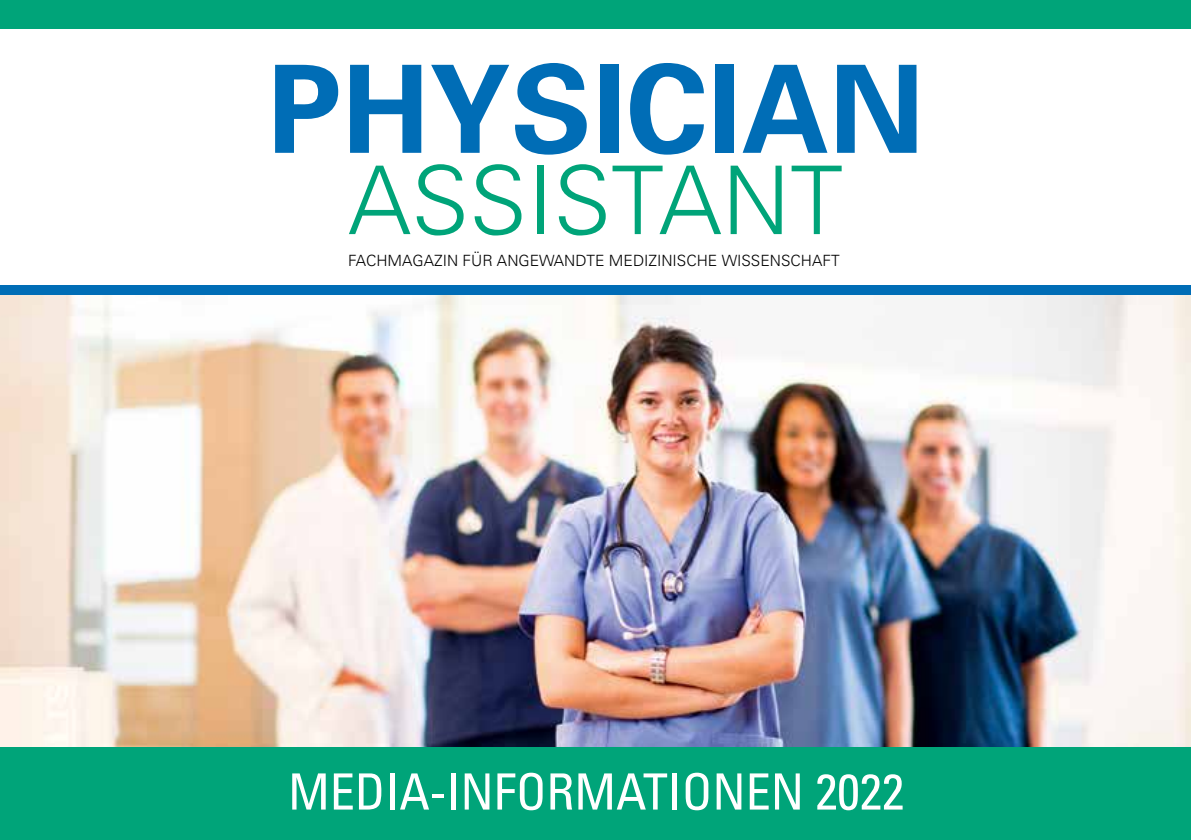
<style>
.page{position:relative;width:1191px;height:840px;background:#fff}
.page>*{position:absolute;margin:0;border:0;box-sizing:border-box;transform-origin:0 0}
.t1{font:700 121.8px "Univers";color:#006db6}
.t2{font:300 94.8px "Univers";color:#00a479}
.t3{font:condensed 50px "Univers";color:#fff}
.t4{font:300 15.4px "Univers";color:#000}
</style>
<div class="page">
<div style="left:0;top:0;width:1191px;height:28px;background:#00a479"></div>
<div style="left:0;top:285px;width:1191px;height:10px;background:#006db6"></div>
<img style="left:0;top:295px;width:1191px;height:452px">
<div style="left:0;top:747px;width:1191px;height:92px;background:#00a479"></div>
<h1 class="t1" style="left:267px;top:36px;width:658px">PHYSICIAN</h1>
<h2 class="t2" style="left:348px;top:143px;width:496px">ASSISTANT</h2>
<p class="t4" style="left:348px;top:251px;width:493px">FACHMAGAZIN FÜR ANGEWANDTE MEDIZINISCHE WISSENSCHAFT</p>
<h3 class="t3" style="left:288px;top:759px;width:617px">MEDIA-INFORMATIONEN 2022</h3>
</div>
